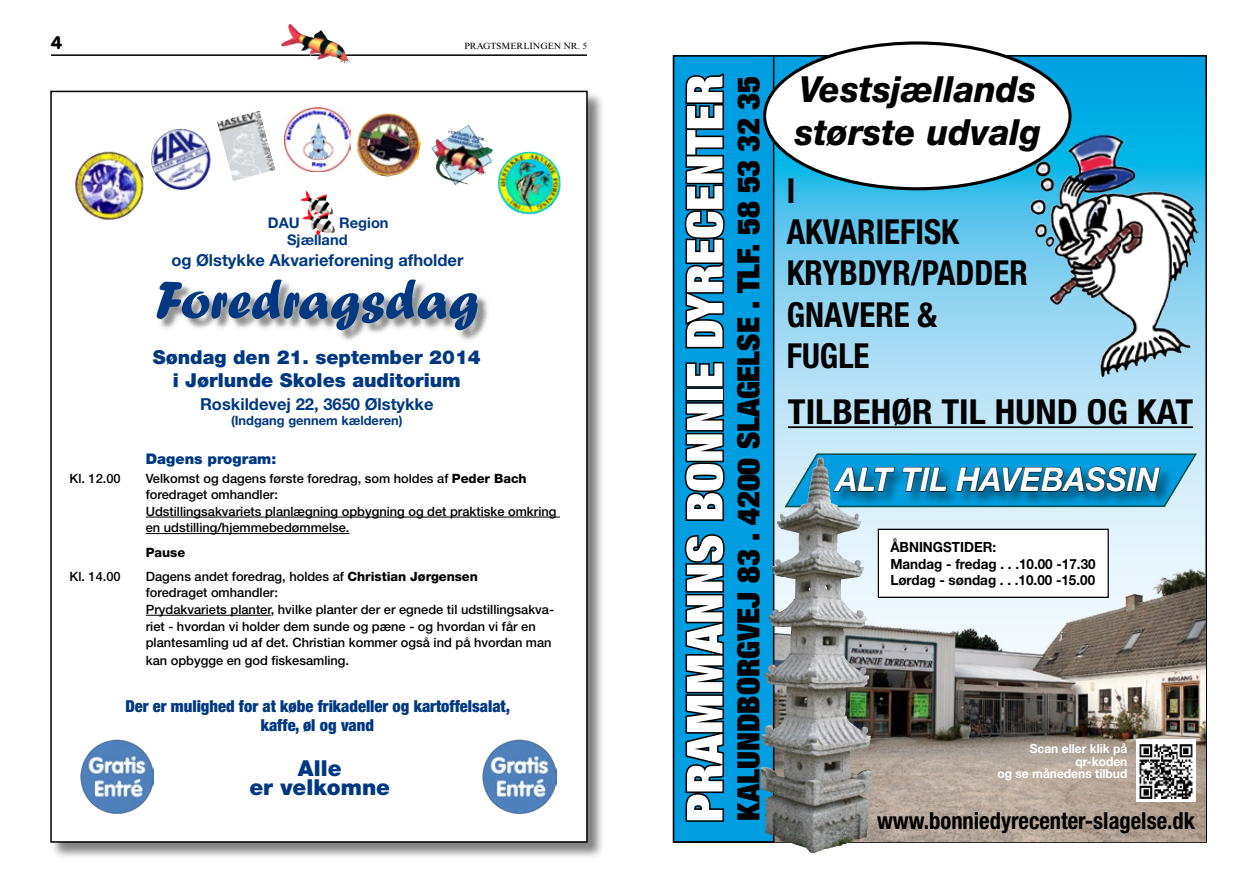
<style>
.page{position:relative;width:1259px;height:893px;background:#fff}
.page>*{position:absolute;margin:0;border:0;box-sizing:border-box;transform-origin:0 0}
.t1{font:55.05px "Forte MT Std";color:#003882}
.t2{font:900 condensed 49.65px "Helvetica Neue LT Std";color:#fff;scale:1.04 1}
.t3{font:italic 800 36px/43.2px "Helvetica Neue LT Std";color:#000;scale:.96 1}
.t4{font:700 condensed 34.5px/41.4px "Helvetica Neue LT Std";color:#000;scale:.96 1}
.t5{font:700 condensed 34.5px "Helvetica Neue LT Std";color:#000;scale:1.07 1}
.t6{font:italic 700 32.85px "Helvetica Neue LT Std";color:#fff;scale:.96 1}
.t7{font:900 condensed 30.75px "Helvetica Neue LT Std";color:#000;scale:1.04 1}
.t8{font:700 condensed 23.55px "Helvetica Neue LT Std";color:#000;scale:.96 1}
.t9{font:900 22.05px/19.2px "Helvetica Neue LT Std";color:#003882;text-align:center}
.t10{font:900 19.2px/23px "Helvetica Neue LT Std";color:#003882;text-align:center}
.t11{font:900 condensed 16.5px/18.3px "Helvetica Neue LT Std";color:#003882;text-align:center}
.t12{font:700 16.5px "Helvetica Neue LT Std";color:#003882}
.t13{font:700 14.7px/16.5px "Helvetica Neue LT Std";color:#003882}
.t14{font:900 14.7px "Helvetica Neue LT Std";color:#003882}
.t15{font:700 13.95px/16.8px "Helvetica Neue LT Std";color:#000;scale:.96 1}
.t16{font:500 12.9px/16.8px "Helvetica Neue LT Std";color:#000}
.t17{font:700 12.9px "Helvetica Neue LT Std";color:#003882}
.t18{font:800 12.9px "Helvetica Neue LT Std";color:#000}
.t19{font:700 12.6px/12.6px "Helvetica Neue LT Std";color:#fff;text-align:right;scale:.96 1}
.t20{font:9px "Times New Roman MT Std";color:#000}
.s1{font-weight:800}
</style>
<div class="page">
<hr style="left:51px;top:54px;width:536px;height:2px;background:#000">
<img style="left:280px;top:24px;width:71px;height:39px">
<svg style="left:774px;top:58px;width:430px;height:472px;background:#89d0ed"></svg>
<img style="left:1029px;top:135px;width:169px;height:241px">
<hr style="left:788px;top:426px;width:405px;height:2px;background:#000">
<img style="left:774px;top:530px;width:431px;height:311px">
<div style="left:673px;top:56px;width:100px;height:786px;background:#009ee0"></div>
<div style="left:673px;top:55px;width:101px;height:788px;border:2px solid #000"></div>
<div style="left:687px;top:57px;width:85px;height:783px;background:#009ee0"></div>
<svg style="left:684px;top:534px;width:41px;height:288px"></svg>
<svg style="left:684px;top:402px;width:41px;height:119px"></svg>
<div style="left:685px;top:388px;width:39px;height:14px;border:3px solid #000"></div>
<svg style="left:685px;top:361px;width:39px;height:28px"></svg>
<svg style="left:684px;top:73px;width:41px;height:276px"></svg>
<div style="left:878px;top:529px;width:230px;height:68px;background:#fff"></div>
<div style="left:877px;top:529px;width:231px;height:69px;border:1px solid #000"></div>
<svg style="left:783px;top:452px;width:415px;height:56px;background:#1f89b4"></svg>
<div style="left:764px;top:43px;width:306px;height:146px;background:#fff;border-radius:50%"></div>
<img style="left:760px;top:617px;width:31px;height:216px">
<div style="left:1136px;top:740px;width:59px;height:62px;background:#fff"></div>
<img style="left:1139px;top:744px;width:54px;height:55px">
<div style="left:50px;top:90px;width:555px;height:771px;background:#000;opacity:.5"></div>
<div style="left:51px;top:91px;width:536px;height:751px;background:#fff"></div>
<hr style="left:146px;top:517px;width:414px;height:1px;background:#000">
<hr style="left:146px;top:533px;width:203px;height:1px;background:#000">
<hr style="left:146px;top:615px;width:125px;height:1px;background:#000">
<div style="left:157px;top:280px;width:333px;height:62px;background:#000;opacity:.45"></div>
<img style="left:300px;top:191px;width:35px;height:45px">
<img style="left:165px;top:129px;width:46px;height:61px">
<img style="left:284px;top:108px;width:67px;height:63px">
<img style="left:439px;top:125px;width:54px;height:60px">
<img style="left:497px;top:163px;width:64px;height:52px">
<img style="left:217px;top:110px;width:59px;height:71px">
<img style="left:356px;top:113px;width:65px;height:64px">
<img style="left:74px;top:142px;width:82px;height:78px">
<img style="left:80px;top:739px;width:74px;height:74px">
<img style="left:483px;top:739px;width:74px;height:74px">
<p class="t13" style="left:268px;top:215px;width:33px">DAU</p>
<p class="t13" style="left:287px;top:215px;width:103px;text-indent:52px">Region<br>Sjælland</p>
<p class="t20" style="left:464px;top:41px;width:124px">PRAGTSMERLINGEN NR. 5</p>
<p class="t12" style="left:171px;top:250px;width:294px">og Ølstykke Akvarieforening afholder</p>
<h1 class="t1" style="left:155px;top:268px;width:325px">Foredragsdag</h1>
<h3 class="t10" style="left:153px;top:345px;width:329px">Søndag den 21. september 2014 i Jørlunde Skoles auditorium</h3>
<p class="t12" style="left:200px;top:394px;width:235px">Roskildevej 22, 3650 Ølstykke</p>
<p class="t17" style="left:231px;top:413px;width:173px">(Indgang gennem kælderen)</p>
<p class="t14" style="left:146px;top:450px;width:132px">Dagens program:</p>
<p class="t16" style="left:70px;top:470px;width:53px">Kl. 12.00</p>
<p class="t16" style="left:146px;top:470px;width:412px">Velkomst og dagens første foredrag, som holdes af <span class="s1">Peder Bach </span>foredraget omhandler:<br>Udstillingsakvariets planlægning opbygning og det praktiske omkring en udstilling/hjemmebedømmelse.</p>
<p class="t18" style="left:146px;top:544px;width:41px">Pause</p>
<p class="t16" style="left:70px;top:568px;width:53px">Kl. 14.00</p>
<p class="t16" style="left:146px;top:568px;width:410px">Dagens andet foredrag, holdes af <span class="s1">Christian Jørgensen<br></span>foredraget omhandler:<br>Prydakvariets planter, hvilke planter der er egnede til udstillingsakva&shy;riet - hvordan vi holder dem sunde og pæne - og hvordan vi får en plantesamling ud af det. Christian kommer også ind på hvordan man kan opbygge en god fiskesamling.</p>
<p class="t11" style="left:125px;top:697px;width:386px">Der er mulighed for at købe frikadeller og kartoffelsalat, kaffe, øl og vand</p>
<h3 class="t9" style="left:249px;top:758px;width:142px">Alle<br>er velkomne</h3>
<h2 class="t2" style="left:673px;top:822px;width:720px;rotate:-90deg">PRAMMANNS BONNIE DYRECENTER</h2>
<h3 class="t7" style="left:729px;top:821px;width:717px;rotate:-90deg">KALUNDBORGVEJ 83 . 4200 SLAGELSE . TLF. 58 53 32 35</h3>
<h3 class="t3" style="left:795px;top:67px;width:258px">Vestsjællands største udvalg</h3>
<h3 class="t4" style="left:787px;top:169px;width:252px">I<br>AKVARIEFISK<br>KRYBDYR/PADDER<br>GNAVERE &amp;<br>FUGLE</h3>
<h3 class="t5" style="left:788px;top:391px;width:380px">TILBEHØR TIL HUND OG KAT</h3>
<h3 class="t6" style="left:836px;top:459px;width:338px">ALT TIL HAVEBASSIN</h3>
<p class="t15" style="left:890px;top:538px;width:215px">ÅBNINGSTIDER:<br>Mandag - fredag . . .10.00 -17.30<br>Lørdag - søndag . . .10.00 -15.00</p>
<p class="t19" style="left:997px;top:742px;width:137px">Scan eller klik på qr-koden<br>og se månedens tilbud</p>
<h3 class="t8" style="left:877px;top:806px;width:333px">www.bonniedyrecenter-slagelse.dk</h3>
</div>
